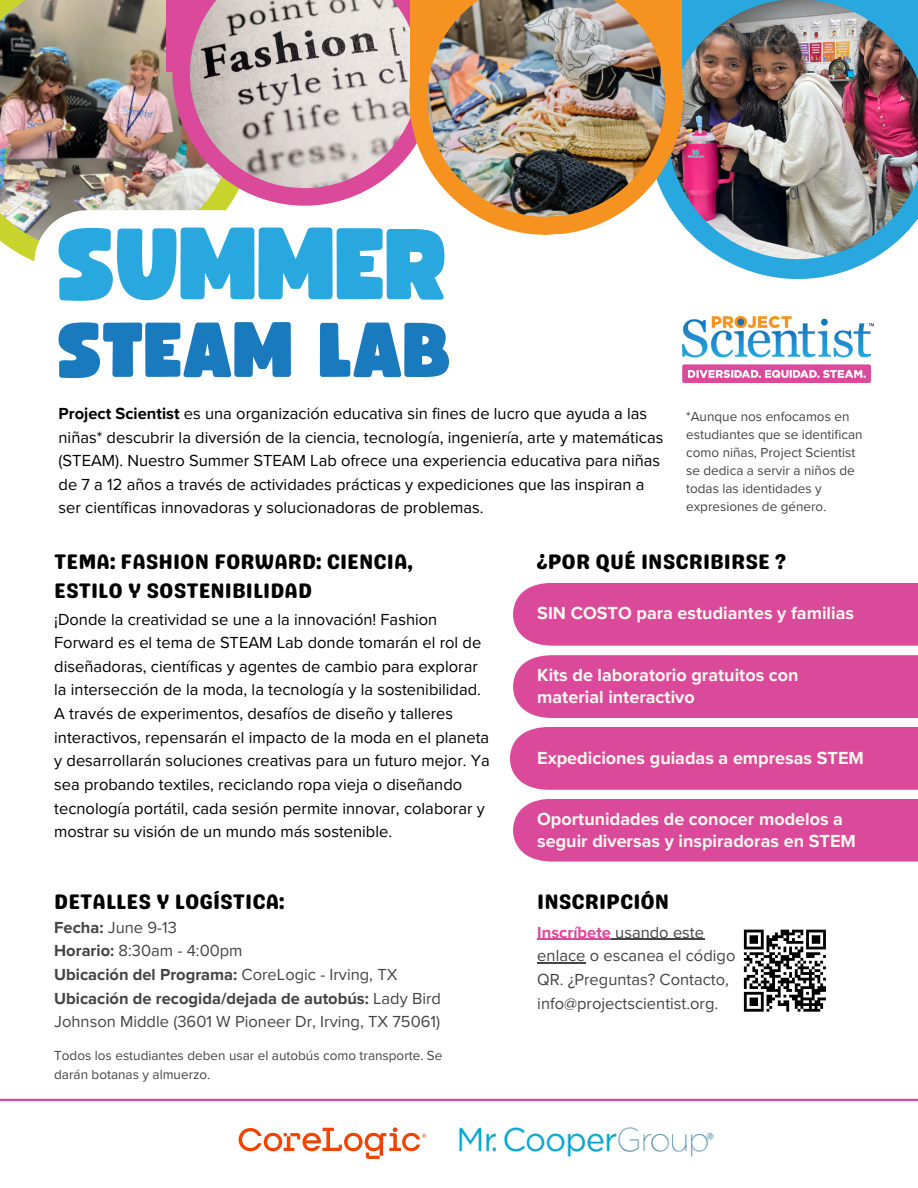
<style>
.page{position:relative;width:918px;height:1188px;background:#fff}
.page>*{position:absolute;margin:0;border:0;box-sizing:border-box;transform-origin:0 0}
.t1{font:99.9px "Funtastic";color:#29a8e0}
.t2{font:76.35px "Funtastic";color:#197abd}
.t3{font:21px/29.2px "Genty Sans";color:#000}
.t4{font:700 18px/22.5px "Proxima Nova";color:#fff8ee}
.t5{font:16.5px/23.7px "Proxima Nova";color:#000}
.t6{font:16.5px/23.7px "Proxima Nova";color:#444}
.t7{font:13.5px/18px "Proxima Nova";color:#444}
.s1{font-weight:700}
.s2{font-weight:700;color:#db499a}
</style>
<div class="page">
<div style="left:513px;top:583px;width:405px;height:63px;background:#db499a"></div>
<img style="left:0;top:0;width:229px;height:254px">
<svg style="left:34px;top:210px;width:195px;height:52px"></svg>
<div style="left:513px;top:655px;width:405px;height:63px;background:#db499a"></div>
<div style="left:510px;top:727px;width:408px;height:63px;background:#db499a"></div>
<div style="left:513px;top:799px;width:405px;height:63px;background:#db499a"></div>
<hr style="left:0;top:1099px;width:918px;height:2px;background:#db499a">
<hr style="left:537px;top:939px;width:74px;height:1px;background:#db499a">
<hr style="left:611px;top:939px;width:93px;height:1px;background:#444">
<hr style="left:537px;top:963px;width:49px;height:1px;background:#444">
<svg style="left:743px;top:929px;width:83px;height:83px"></svg>
<svg style="left:723px;top:259px;width:150px;height:20px;fill:#29a8e0"></svg>
<img style="left:683px;top:0;width:235px;height:259px">
<div style="left:166px;top:0;width:252px;height:72px;background:#db499a"></div>
<svg style="left:172px;top:72px;width:199px;height:134px;background:#d195a7"></svg>
<img style="left:190px;top:0;width:219px;height:188px">
<svg style="left:409px;top:0;width:274px;height:235px;fill:#f69320"></svg>
<img style="left:427px;top:0;width:238px;height:217px">
<img style="left:683px;top:316px;width:190px;height:66px">
<svg style="left:239px;top:1127px;width:188px;height:32px"></svg>
<img style="left:458px;top:1127px;width:256px;height:30px">
<p class="t1" style="left:59px;top:219px;width:392px">SUMMER</p>
<h5 class="t2" style="left:59px;top:316px;width:395px">STEAM LAB</h5>
<p class="t5" style="left:59px;top:402px;width:606px"><span class="s1">Project Scientist</span> es una organización educativa sin fines de lucro que ayuda a las niñas* descubrir la diversión de la ciencia, tecnología, ingeniería, arte y matemáticas (STEAM). Nuestro Summer STEAM Lab ofrece una experiencia educativa para niñas de 7 a 12 años a través de actividades prácticas y expediciones que las inspiran a ser científicas innovadoras y solucionadoras de problemas.</p>
<p class="t7" style="left:686px;top:408px;width:178px">*Aunque nos enfocamos en estudiantes que se identifican como niñas, Project Scientist se dedica a servir a niños de todas las identidades y</p>
<h3 class="t7" style="left:686px;top:498px;width:142px">expresiones de género.</h3>
<h5 class="t3" style="left:54px;top:547px;width:360px">TEMA: FASHION FORWARD: CIENCIA,<br>ESTILO Y SOSTENIBILIDAD</h5>
<h3 class="t5" style="left:54px;top:608px;width:437px">¡Donde la creatividad se une a la innovación! Fashion Forward es el tema de STEAM Lab donde tomarán el rol de diseñadoras, científicas y agentes de cambio para explorar la intersección de la moda, la tecnología y la sostenibilidad.<br>A través de experimentos, desafíos de diseño y talleres interactivos, repensarán el impacto de la moda en el planeta y desarrollarán soluciones creativas para un futuro mejor. Ya sea probando textiles, reciclando ropa vieja o diseñando tecnología portátil, cada sesión permite innovar, colaborar y mostrar su visión de un mundo más sostenible.</h3>
<h3 class="t3" style="left:54px;top:887px;width:232px">DETALLES Y LOGÍSTICA:</h3>
<h4 class="t6" style="left:54px;top:916px;width:388px"><span class="s1">Fecha:</span> June 9-13<br><span class="s1">Horario:</span> 8:30am - 4:00pm<br><span class="s1">Ubicación del Programa:</span> CoreLogic - Irving, TX <span class="s1">Ubicación de recogida/dejada de autobús:</span> Lady Bird Johnson Middle (3601 W Pioneer Dr, Irving, TX 75061)</h4>
<h5 class="t7" style="left:54px;top:1047px;width:390px;line-height:19.2px">Todos los estudiantes deben usar el autobús como transporte. Se darán botanas y almuerzo.</h5>
<p class="t3" style="left:537px;top:547px;width:250px">¿POR QUÉ INSCRIBIRSE ?</p>
<h5 class="t4" style="left:537px;top:602px;width:318px">SIN COSTO para estudiantes y familias</h5>
<h4 class="t4" style="left:537px;top:664px;width:263px">Kits de laboratorio gratuitos con material interactivo</h4>
<h4 class="t4" style="left:537px;top:747px;width:328px">Expediciones guiadas a empresas STEM</h4>
<h4 class="t4" style="left:537px;top:808px;width:320px">Oportunidades de conocer modelos a seguir diversas y inspiradoras en STEM</h4>
<h3 class="t3" style="left:537px;top:887px;width:134px">INSCRIPCIÓN</h3>
<p class="t6" style="left:537px;top:921px;width:200px"><span class="s2">Inscríbete</span> usando este enlace o escanea el código<br>QR. ¿Preguntas? Contacto, info@projectscientist.org.</p>
</div>
